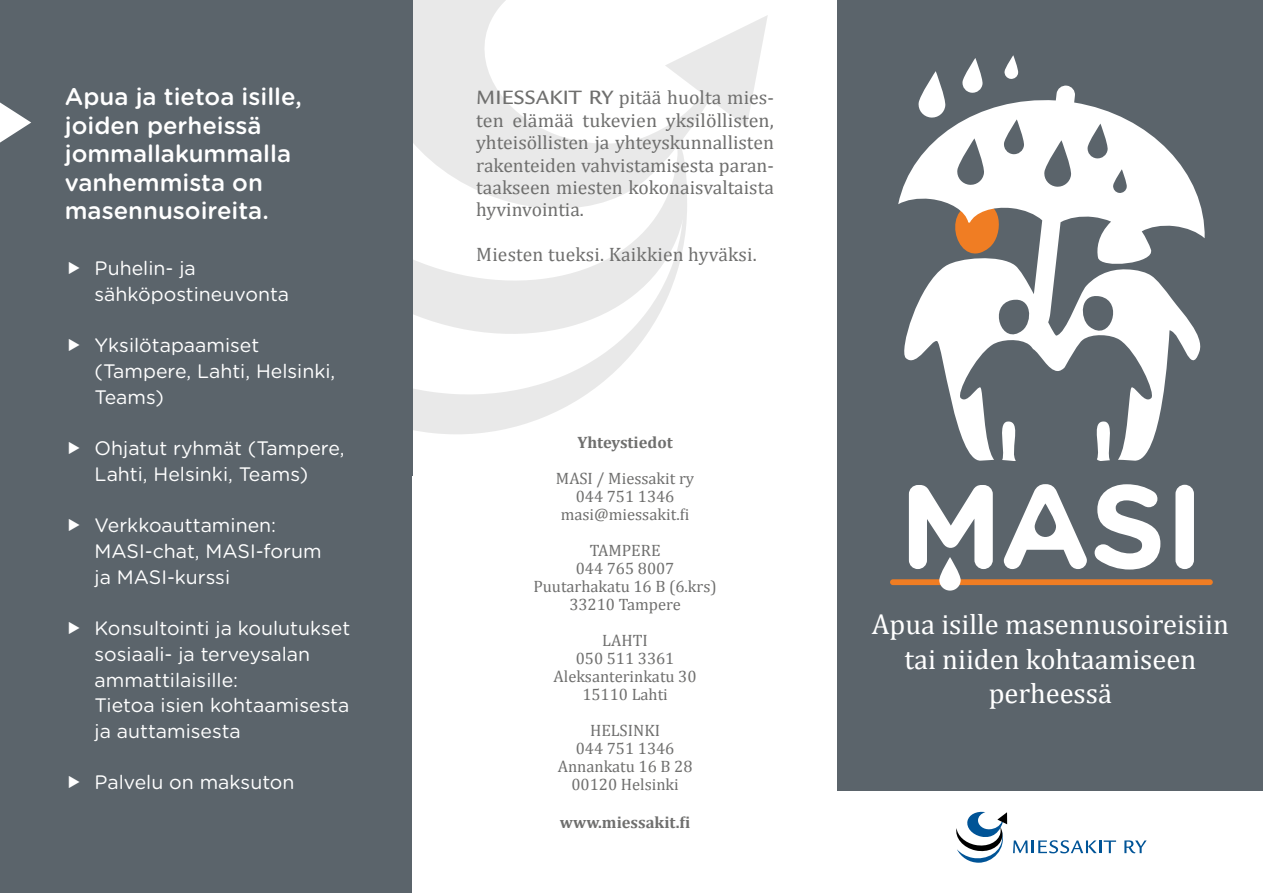
<style>
.page{position:relative;width:1263px;height:893px;background:#fff}
.page>*{position:absolute;margin:0;border:0;box-sizing:border-box;transform-origin:0 0}
.t1{font:28.5px/34.2px "Cambria";color:#fff;text-align:center}
.t2{font:500 24px/28.5px "Gotham Rounded";color:#fff}
.t3{font:19.5px/25.8px "Gotham Rounded";color:#fff}
.t4{font:19.5px/22.5px "Cambria";color:#6f6f6e;text-align:justify}
.t5{font:16.5px/18px "Cambria";color:#6f6f6e;text-align:center}
.t6{font:700 16.5px "Cambria";color:#6f6f6e}
.s1{font-family:"Legacy Sans Std";font-weight:500;font-size:21px}
</style>
<div class="page">
<svg style="left:412px;top:359px;width:215px;height:75px"></svg>
<svg style="left:412px;top:176px;width:275px;height:183px"></svg>
<svg style="left:412px;top:0;width:266px;height:226px"></svg>
<svg style="left:627px;top:15px;width:141px;height:161px"></svg>
<div style="left:838px;top:0;width:425px;height:790px;background:#5b646b"></div>
<div style="left:0;top:0;width:412px;height:893px;background:#5b646b"></div>
<svg style="left:0;top:102px;width:31px;height:41px"></svg>
<svg style="left:956px;top:811px;width:51px;height:52px"></svg>
<svg style="left:1013px;top:840px;width:103px;height:13px"></svg>
<svg style="left:1124px;top:840px;width:22px;height:13px"></svg>
<svg style="left:927px;top:71px;width:14px;height:14px"></svg>
<svg style="left:962px;top:58px;width:21px;height:27px"></svg>
<svg style="left:1004px;top:55px;width:14px;height:24px"></svg>
<svg style="left:898px;top:85px;width:307px;height:376px"></svg>
<svg style="left:995px;top:418px;width:26px;height:43px"></svg>
<svg style="left:1091px;top:418px;width:26px;height:43px"></svg>
<svg style="left:909px;top:485px;width:84px;height:84px"></svg>
<svg style="left:1094px;top:484px;width:66px;height:85px"></svg>
<div style="left:1175px;top:485px;width:19px;height:84px;background:#fff;border-radius:9px"></div>
<svg style="left:1004px;top:484px;width:83px;height:85px"></svg>
<div style="left:890px;top:579px;width:323px;height:6px;background:#f07d23;border-radius:3px"></div>
<svg style="left:939px;top:557px;width:22px;height:34px"></svg>
<p class="t2" style="left:65px;top:81px;width:238px">Apua ja tietoa isille, joiden perheissä jommallakummalla vanhemmista on masennusoireita.</p>
<p class="t3" style="left:95px;top:254px;width:196px">Puhelin- ja sähköpostineuvonta</p>
<p class="t3" style="left:95px;top:331px;width:242px">Yksilötapaamiset (Tampere, Lahti, Helsinki,<br>Teams)</p>
<p class="t3" style="left:95px;top:434px;width:251px">Ohjatut ryhmät (Tampere,<br>Lahti, Helsinki, Teams)</p>
<p class="t3" style="left:95px;top:511px;width:229px">Verkkoauttaminen:<br>MASI-chat, MASI-forum ja MASI-kurssi</p>
<p class="t3" style="left:95px;top:614px;width:257px">Konsultointi ja koulutukset sosiaali- ja terveysalan ammattilaisille:<br>Tietoa isien kohtaamisesta ja auttamisesta</p>
<p class="t3" style="left:95px;top:769px;width:201px">Palvelu on maksuton</p>
<p class="t4" style="left:476px;top:86px;width:299px"><span class="s1">MIESSAKIT RY</span> pitää huolta mies&shy;ten elämää tukevien yksilöllisten, yhteisöllisten ja yhteyskunnallisten rakenteiden vahvistamisesta paran&shy;taakseen miesten kokonaisvaltaista hyvinvointia.</p>
<p class="t4" style="left:476px;top:243px;width:282px">Miesten tueksi. Kaikkien hyväksi.</p>
<p class="t6" style="left:577px;top:431px;width:97px">Yhteystiedot</p>
<p class="t5" style="left:556px;top:469px;width:140px">MASI / Miessakit ry<br>044 751 1346 masi@miessakit.fi</p>
<p class="t5" style="left:533px;top:541px;width:185px">TAMPERE<br>044 765 8007<br>Puutarhakatu 16 B (6.krs)<br>33210 Tampere</p>
<p class="t5" style="left:554px;top:631px;width:144px">LAHTI<br>050 511 3361<br>Aleksanterinkatu 30<br>15110 Lahti</p>
<p class="t5" style="left:558px;top:721px;width:136px">HELSINKI<br>044 751 1346<br>Annankatu 16 B 28<br>00120 Helsinki</p>
<p class="t6" style="left:560px;top:810px;width:132px">www.miessakit.fi</p>
<h1 class="t1" style="left:872px;top:607px;width:359px">Apua isille masennusoireisiin tai niiden kohtaamiseen perheessä</h1>
</div>
